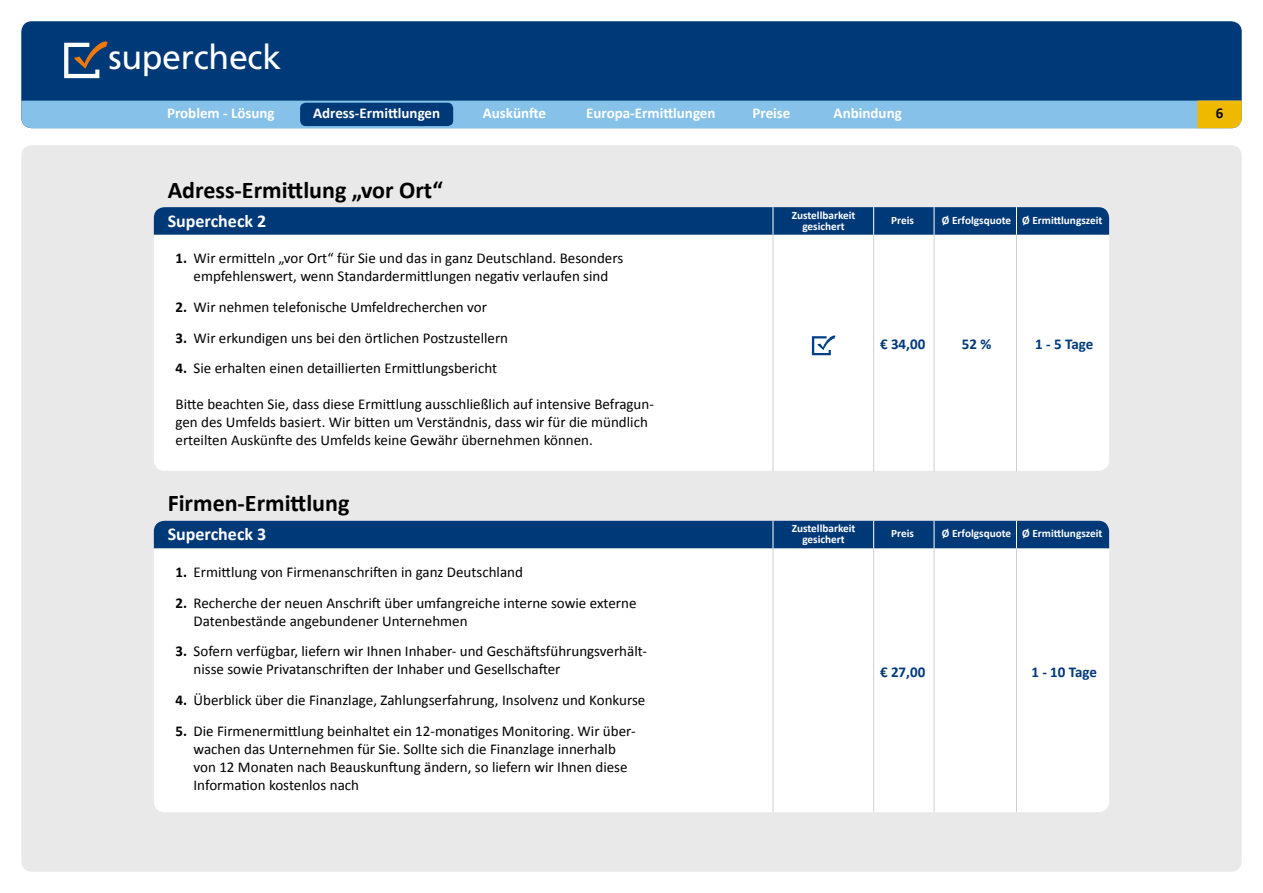
<style>
.page{position:relative;width:1263px;height:893px;background:#fff}
.page>*{position:absolute;margin:0;border:0;box-sizing:border-box;transform-origin:0 0}
.t1{font:34.05px "Frutiger";letter-spacing:-.01em;color:#fff}
.t2{font:700 24px "Calibri";color:#000}
.t3{font:700 18px "Calibri";color:#fff}
.t4{font:15px/18px "Calibri";color:#000}
.t5{font:700 15px "Calibri";color:#fff}
.t6{font:700 15px "Calibri";color:#003978}
.t7{font:700 15px "Calibri";color:#000}
.t8{font:700 11.25px/11.2px "Calibri";color:#fff;text-align:center}
.s1{font-weight:700}
</style>
<div class="page">
<div style="left:21px;top:21px;width:1221px;height:107px;background:#003978;border-radius:11px"></div>
<div style="left:21px;top:145px;width:1221px;height:727px;background:#e9e9e9;border-radius:11px"></div>
<div style="left:154px;top:207px;width:955px;height:264px;background:#fff;border-radius:11px"></div>
<svg style="left:154px;top:207px;width:955px;height:28px;background:#053d7a"></svg>
<hr style="left:773px;top:235px;width:1px;height:236px;background:#cfd0d0">
<hr style="left:873px;top:235px;width:1px;height:236px;background:#cfd0d0">
<hr style="left:934px;top:235px;width:1px;height:236px;background:#cfd0d0">
<hr style="left:1016px;top:235px;width:1px;height:236px;background:#cfd0d0">
<svg style="left:812px;top:335px;width:24px;height:20px"></svg>
<div style="left:154px;top:521px;width:955px;height:291px;background:#fff;border-radius:11px"></div>
<div style="left:154px;top:521px;width:955px;height:27px;background:#003978"></div>
<hr style="left:773px;top:548px;width:1px;height:264px;background:#cfd0d0">
<hr style="left:873px;top:548px;width:1px;height:264px;background:#cfd0d0">
<hr style="left:934px;top:548px;width:1px;height:264px;background:#cfd0d0">
<hr style="left:1016px;top:548px;width:1px;height:264px;background:#cfd0d0">
<svg style="left:21px;top:101px;width:1221px;height:27px;background:#7bb2d5"></svg>
<svg style="left:64px;top:41px;width:44px;height:38px"></svg>
<h1 class="t1" style="left:108px;top:38px;width:174px">supercheck</h1>
<p class="t5" style="left:167px;top:103px;width:109px">Problem - Lösung</p>
<p class="t5" style="left:313px;top:103px;width:129px">Adress-Ermittlungen</p>
<p class="t5" style="left:483px;top:103px;width:65px">Auskünfte</p>
<p class="t5" style="left:586px;top:103px;width:131px">Europa-Ermittlungen</p>
<p class="t5" style="left:752px;top:103px;width:39px">Preise</p>
<p class="t5" style="left:834px;top:103px;width:70px">Anbindung</p>
<h2 class="t2" style="left:168px;top:173px;width:277px">Adress-Ermittlung „vor Ort“</h2>
<p class="t3" style="left:168px;top:208px;width:100px">Supercheck 2</p>
<p class="t8" style="left:792px;top:209px;width:65px">Zustellbarkeit gesichert</p>
<p class="t8" style="left:891px;top:214px;width:24px">Preis</p>
<p class="t8" style="left:942px;top:214px;width:162px">Ø Erfolgsquote Ø Ermittlungszeit</p>
<p class="t4" style="left:176px;top:249px;width:449px;text-align:center"><span class="s1">1.</span> Wir ermitteln „vor Ort“ für Sie und das in ganz Deutschland. Besonders empfehlenswert, wenn Standardermittlungen negativ verlaufen sind</p>
<p class="t4" style="left:176px;top:298px;width:313px"><span class="s1">2.</span> Wir nehmen telefonische Umfeldrecherchen vor</p>
<p class="t4" style="left:176px;top:328px;width:334px"><span class="s1">3.</span> Wir erkundigen uns bei den örtlichen Postzustellern</p>
<p class="t4" style="left:176px;top:359px;width:323px"><span class="s1">4.</span> Sie erhalten einen detaillierten Ermittlungsbericht</p>
<p class="t4" style="left:176px;top:395px;width:480px">Bitte beachten Sie, dass diese Ermittlung ausschließlich auf intensive Befragun&shy;gen des Umfelds basiert. Wir bitten um Verständnis, dass wir für die mündlich erteilten Auskünfte des Umfelds keine Gewähr übernehmen können.</p>
<p class="t6" style="left:880px;top:333px;width:47px">€ 34,00</p>
<p class="t6" style="left:962px;top:333px;width:31px">52 %</p>
<p class="t6" style="left:1035px;top:333px;width:60px">1 - 5 Tage</p>
<h2 class="t2" style="left:168px;top:486px;width:183px">Firmen-Ermittlung</h2>
<p class="t3" style="left:168px;top:522px;width:100px">Supercheck 3</p>
<p class="t8" style="left:792px;top:522px;width:65px">Zustellbarkeit gesichert</p>
<p class="t8" style="left:891px;top:528px;width:24px">Preis</p>
<p class="t8" style="left:942px;top:528px;width:162px">Ø Erfolgsquote Ø Ermittlungszeit</p>
<p class="t4" style="left:176px;top:562px;width:349px"><span class="s1">1.</span> Ermittlung von Firmenanschriften in ganz Deutschland</p>
<p class="t4" style="left:194px;top:593px;width:444px;text-indent:-18px"><span class="s1">2.</span> Recherche der neuen Anschrift über umfangreiche interne sowie externe<br>Datenbestände angebundener Unternehmen</p>
<p class="t4" style="left:194px;top:642px;width:455px;text-indent:-18px"><span class="s1">3.</span> Sofern verfügbar, liefern wir Ihnen Inhaber- und Geschäftsführungsverhält&shy;nisse sowie Privatanschriften der Inhaber und Gesellschafter</p>
<p class="t4" style="left:176px;top:691px;width:471px"><span class="s1">4.</span> Überblick über die Finanzlage, Zahlungserfahrung, Insolvenz und Konkurse</p>
<p class="t4" style="left:194px;top:721px;width:444px;text-indent:-18px"><span class="s1">5.</span> Die Firmenermittlung beinhaltet ein 12-monatiges Monitoring. Wir über&shy;wachen das Unternehmen für Sie. Sollte sich die Finanzlage innerhalb von 12 Monaten nach Beauskunftung ändern, so liefern wir Ihnen diese Information kostenlos nach</p>
<p class="t6" style="left:880px;top:661px;width:47px">€ 27,00</p>
<p class="t6" style="left:1031px;top:661px;width:67px">1 - 10 Tage</p>
<p class="t7" style="left:1216px;top:103px;width:9px">6</p>
</div>
